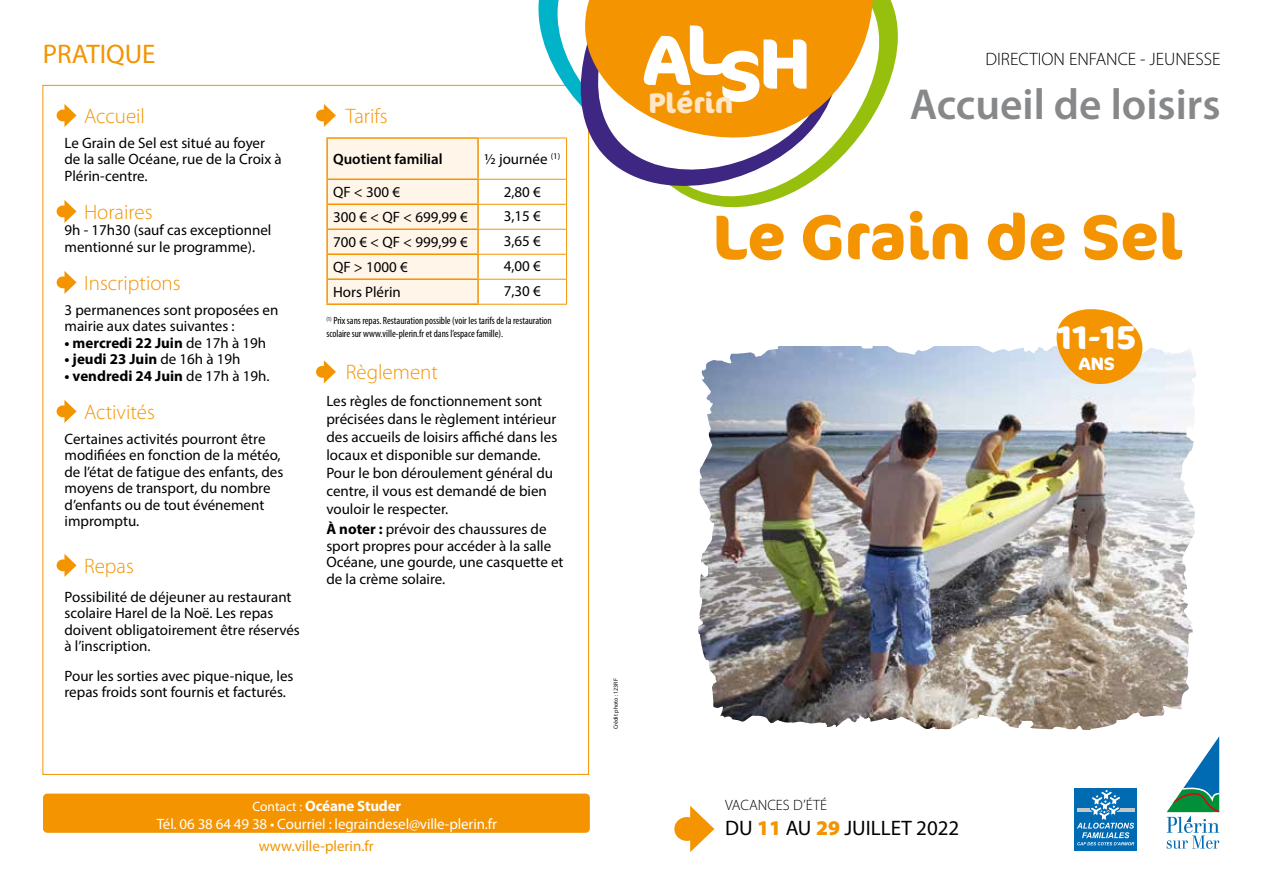
<style>
.page{position:relative;width:1263px;height:893px;background:#fff}
.page>*{position:absolute;margin:0;border:0;box-sizing:border-box;transform-origin:0 0}
.t1{font:700 71.1px "Cocon";color:#fff}
.t2{font:700 63px "Cocon";color:#f39400}
.t3{font:600 43.5px "Myriad Pro";color:#87888a}
.t4{font:700 33px "Cocon";color:#fff}
.t5{font:700 28.2px "Cocon";color:#fee6c7}
.t6{font:27px "Myriad Pro";color:#f39400}
.t7{font:300 21px "Myriad Pro";color:#f39400}
.t8{font:21px "Myriad Pro";color:#000}
.t9{font:300 18px "Myriad Pro";color:#000}
.t10{font:700 18px "Cocon";color:#fff}
.t11{font:15px/16.5px "Myriad Pro";color:#000}
.t12{font:15px/18px "Myriad Pro";letter-spacing:-.01em;color:#fff;text-align:center}
.t13{font:700 15px "Myriad Pro";color:#000}
.t14{font:15px "Myriad Pro";color:#f39400}
.t15{font:600 15px "Myriad Pro";color:#000}
.t16{font:300 15px "Myriad Pro";color:#000}
.t17{font:condensed 10.5px/12.6px "Myriad Pro";letter-spacing:-.005em;color:#000}
.t18{font:6px "Myriad Pro";color:#000}
.s1{font-weight:700}
.s2{font-weight:400}
.s3{font-size:13.5px}
.s4{font-weight:900;color:#f39400}
</style>
<div class="page">
<div style="left:328px;top:139px;width:149px;height:164px;background:#fff5e9"></div>
<hr style="left:326px;top:137px;width:153px;height:2px;background:#f39400">
<hr style="left:326px;top:139px;width:2px;height:40px;background:#f39400">
<hr style="left:477px;top:139px;width:2px;height:40px;background:#f39400">
<hr style="left:326px;top:179px;width:153px;height:1px;background:#f39400">
<hr style="left:326px;top:180px;width:2px;height:23px;background:#f39400">
<hr style="left:477px;top:180px;width:2px;height:23px;background:#f39400">
<hr style="left:326px;top:203px;width:153px;height:2px;background:#f39400">
<hr style="left:326px;top:205px;width:2px;height:23px;background:#f39400">
<hr style="left:477px;top:205px;width:2px;height:23px;background:#f39400">
<hr style="left:326px;top:228px;width:153px;height:2px;background:#f39400">
<hr style="left:326px;top:230px;width:2px;height:23px;background:#f39400">
<hr style="left:477px;top:230px;width:2px;height:23px;background:#f39400">
<hr style="left:326px;top:253px;width:153px;height:2px;background:#f39400">
<hr style="left:326px;top:255px;width:2px;height:23px;background:#f39400">
<hr style="left:477px;top:255px;width:2px;height:23px;background:#f39400">
<hr style="left:326px;top:278px;width:153px;height:2px;background:#f39400">
<hr style="left:326px;top:280px;width:2px;height:23px;background:#f39400">
<hr style="left:477px;top:280px;width:2px;height:23px;background:#f39400">
<hr style="left:326px;top:303px;width:153px;height:2px;background:#f39400">
<hr style="left:479px;top:138px;width:88px;height:1px;background:#f39400">
<hr style="left:479px;top:179px;width:88px;height:1px;background:#f39400">
<hr style="left:479px;top:204px;width:88px;height:1px;background:#f39400">
<hr style="left:479px;top:229px;width:88px;height:1px;background:#f39400">
<hr style="left:479px;top:254px;width:88px;height:1px;background:#f39400">
<hr style="left:479px;top:279px;width:88px;height:1px;background:#f39400">
<svg style="left:566px;top:208px;width:1px;height:96px"></svg>
<hr style="left:479px;top:304px;width:88px;height:1px;background:#f39400">
<svg style="left:64px;top:104px;width:13px;height:23px"></svg>
<div style="left:57px;top:110px;width:12px;height:11px;background:#f39400;border-radius:50%"></div>
<svg style="left:64px;top:200px;width:13px;height:23px"></svg>
<div style="left:57px;top:206px;width:12px;height:11px;background:#f39400;border-radius:50%"></div>
<svg style="left:64px;top:271px;width:13px;height:23px"></svg>
<div style="left:57px;top:276px;width:12px;height:12px;background:#f39400;border-radius:50%"></div>
<svg style="left:64px;top:400px;width:13px;height:23px"></svg>
<div style="left:57px;top:405px;width:12px;height:12px;background:#f39400;border-radius:50%"></div>
<svg style="left:64px;top:554px;width:13px;height:23px"></svg>
<div style="left:57px;top:559px;width:12px;height:12px;background:#f39400;border-radius:50%"></div>
<svg style="left:324px;top:104px;width:12px;height:23px"></svg>
<div style="left:316px;top:110px;width:12px;height:11px;background:#f39400;border-radius:50%"></div>
<svg style="left:324px;top:360px;width:12px;height:23px"></svg>
<div style="left:316px;top:366px;width:12px;height:12px;background:#f39400;border-radius:50%"></div>
<div style="left:43px;top:794px;width:547px;height:39px;background:#f39400;border-radius:4px"></div>
<svg style="left:525px;top:0;width:20px;height:139px"></svg>
<svg style="left:545px;top:0;width:13px;height:139px"></svg>
<svg style="left:890px;top:0;width:8px;height:80px"></svg>
<svg style="left:558px;top:0;width:241px;height:208px"></svg>
<svg style="left:578px;top:153px;width:267px;height:36px"></svg>
<svg style="left:566px;top:0;width:324px;height:153px;fill:#f39400"></svg>
<img style="left:674px;top:309px;width:546px;height:543px">
<h1 class="t1" style="left:643px;top:12px;width:82px">AL</h1>
<h3 class="t5" style="left:648px;top:86px;width:87px">Plérin</h3>
<h1 class="t1" style="left:718px;top:27px;width:94px">SH</h1>
<h3 class="t6" style="left:43px;top:37px;width:114px">PRATIQUE</h3>
<p class="t9" style="left:985px;top:48px;width:236px">DIRECTION ENFANCE - JEUNESSE</p>
<h3 class="t3" style="left:910px;top:77px;width:312px">Accueil de loisirs</h3>
<h3 class="t7" style="left:346px;top:103px;width:43px">Tarifs</h3>
<p class="t15" style="left:333px;top:150px;width:111px">Quotient familial</p>
<p class="t11" style="left:484px;top:151px;width:77px">½ journée <sup>(1)</sup></p>
<p class="t11" style="left:333px;top:184px;width:68px">QF &lt; 300 €</p>
<p class="t11" style="left:504px;top:183px;width:39px">2,80 €</p>
<p class="t11" style="left:333px;top:209px;width:136px">300 € &lt; QF &lt; 699,99 €</p>
<p class="t11" style="left:504px;top:208px;width:39px">3,15 €</p>
<p class="t11" style="left:333px;top:234px;width:136px">700 € &lt; QF &lt; 999,99 €</p>
<p class="t11" style="left:504px;top:233px;width:39px">3,65 €</p>
<p class="t11" style="left:333px;top:259px;width:76px">QF &gt; 1000 €</p>
<p class="t11" style="left:504px;top:258px;width:39px">4,00 €</p>
<p class="t11" style="left:333px;top:284px;width:69px">Hors Plérin</p>
<p class="t11" style="left:504px;top:283px;width:39px">7,30 €</p>
<p class="t17" style="left:326px;top:314px;width:227px"><sup>(1)</sup> Prix sans repas. Restauration possible (voir les tarifs de la restauration scolaire sur www.ville-plerin.fr et dans l’espace famille).</p>
<h3 class="t7" style="left:346px;top:359px;width:94px">Règlement</h3>
<p class="t11" style="left:326px;top:391px;width:232px;line-height:18px">Les règles de fonctionnement sont précisées dans le règlement intérieur des accueils de loisirs affiché dans les locaux et disponible sur demande.<br>Pour le bon déroulement général du centre, il vous est demandé de bien vouloir le respecter.</p>
<p class="t11" style="left:326px;top:521px;width:239px"><span class="s1">À noter :</span> prévoir des chaussures de sport propres pour accéder à la salle<br>Océane, une gourde, une casquette et de la crème solaire.</p>
<h3 class="t7" style="left:84px;top:103px;width:62px">Accueil</h3>
<p class="t11" style="left:65px;top:134px;width:219px">Le Grain de Sel est situé au foyer de la salle Océane, rue de la Croix à<br>Plérin-centre.</p>
<h3 class="t7" style="left:84px;top:199px;width:70px">Horaires</h3>
<p class="t11" style="left:65px;top:222px;width:208px">9h - 17h30 (sauf cas exceptionnel mentionné sur le programme).</p>
<h3 class="t7" style="left:84px;top:270px;width:98px">Inscriptions</h3>
<p class="t11" style="left:65px;top:301px;width:215px">3 permanences sont proposées en mairie aux dates suivantes :</p>
<p class="t13" style="left:65px;top:333px;width:203px">• mercredi 22 Juin <span class="s2">de 17h à 19h</span></p>
<p class="t13" style="left:65px;top:349px;width:178px">• jeudi 23 Juin <span class="s2">de 16h à 19h</span></p>
<p class="t13" style="left:65px;top:366px;width:207px">• vendredi 24 Juin <span class="s2">de 17h à 19h.</span></p>
<h3 class="t7" style="left:84px;top:399px;width:72px">Activités</h3>
<p class="t11" style="left:65px;top:430px;width:220px">Certaines activités pourront être modifiées en fonction de la météo, de l’état de fatigue des enfants, des moyens de transport, du nombre d’enfants ou de tout événement impromptu.</p>
<h3 class="t7" style="left:84px;top:553px;width:51px">Repas</h3>
<p class="t11" style="left:65px;top:588px;width:237px">Possibilité de déjeuner au restaurant scolaire Harel de la Noë. Les repas doivent obligatoirement être réservés à l’inscription.</p>
<p class="t11" style="left:65px;top:667px;width:230px">Pour les sorties avec pique-nique, les repas froids sont fournis et facturés.</p>
<h2 class="t2" style="left:712px;top:199px;width:472px">Le Grain de Sel</h2>
<h3 class="t4" style="left:1057px;top:317px;width:81px">11-15</h3>
<p class="t10" style="left:1079px;top:353px;width:38px">ANS</p>
<p class="t18" style="left:612px;top:729px;width:52px;rotate:-90deg">Crédit photo : 123RF</p>
<p class="t12" style="left:157px;top:796px;width:342px"><span class="s3">Contact :</span> <span class="s1">Océane Studer<br></span>Tél. 06 38 64 49 38 • Courriel : legraindesel@ville-plerin.fr</p>
<p class="t14" style="left:259px;top:837px;width:117px">www.ville-plerin.fr</p>
<p class="t16" style="left:725px;top:796px;width:103px">VACANCES D’ÉTÉ</p>
<h3 class="t8" style="left:725px;top:815px;width:236px">DU <span class="s4">11</span> AU <span class="s4">29</span> JUILLET 2022</h3>
</div>
